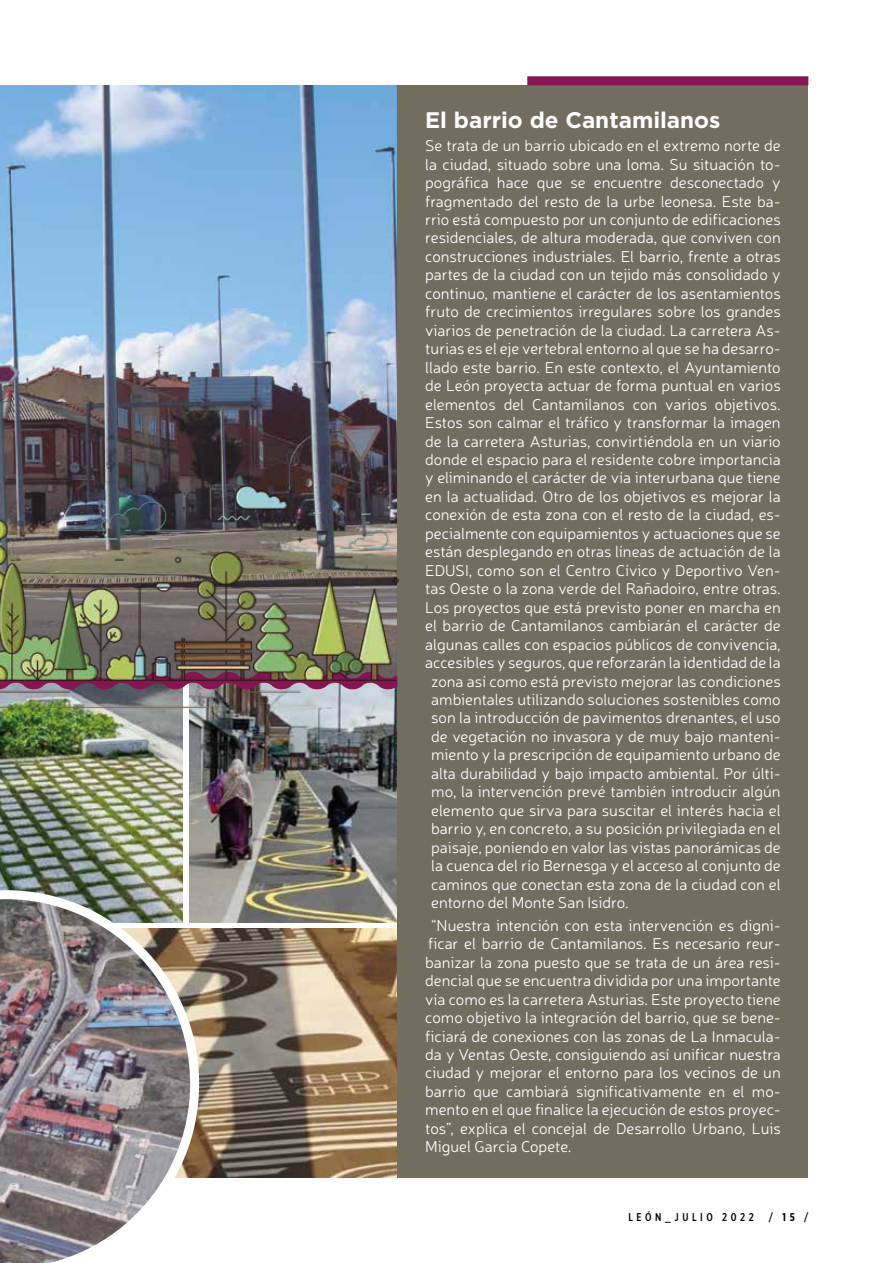
<style>
.page{position:relative;width:893px;height:1263px;background:#fff}
.page>*{position:absolute;margin:0;border:0;box-sizing:border-box;transform-origin:0 0}
.t1{font:700 22.5px "Gotham";color:#fff}
.t2{font:300 15.75px/18.5px "Neris";color:#fff;text-align:justify}
.t3{font:500 11.25px "Gotham X Narrow";letter-spacing:.32em;color:#000}
.s1{font-weight:700}
</style>
<div class="page">
<img style="left:0;top:733px;width:182px;height:157px">
<img style="left:199px;top:928px;width:198px;height:250px">
<img style="left:189px;top:733px;width:208px;height:190px">
<div style="left:397px;top:85px;width:410px;height:1093px;background:#736d60"></div>
<div style="left:527px;top:76px;width:281px;height:9px;background:#861553"></div>
<img style="left:0;top:85px;width:397px;height:374px">
<img style="left:0;top:459px;width:399px;height:274px">
<img style="left:0;top:890px;width:199px;height:373px">
<h1 class="t1" style="left:425px;top:106px;width:297px">El barrio de Cantamilanos</h1>
<p class="t2" style="left:425px;top:136px;width:357px">Se trata de un barrio ubicado en el extremo norte de</p>
<p class="t2" style="left:425px;top:154px;width:357px">la ciudad, situado sobre una loma. Su situación to-</p>
<p class="t2" style="left:425px;top:173px;width:357px">pográfica hace que se encuentre desconectado y</p>
<p class="t2" style="left:425px;top:191px;width:357px">fragmentado del resto de la urbe leonesa. Este ba-</p>
<p class="t2" style="left:425px;top:210px;width:357px">rrio está compuesto por un conjunto de edificaciones</p>
<p class="t2" style="left:425px;top:228px;width:357px">residenciales, de altura moderada, que conviven con</p>
<p class="t2" style="left:425px;top:247px;width:357px">construcciones industriales. El barrio, frente a otras</p>
<p class="t2" style="left:425px;top:265px;width:357px">partes de la ciudad con un tejido más consolidado y</p>
<p class="t2" style="left:425px;top:284px;width:357px">continuo, mantiene el carácter de los asentamientos</p>
<p class="t2" style="left:425px;top:302px;width:357px">fruto de crecimientos irregulares sobre los grandes</p>
<p class="t2" style="left:425px;top:320px;width:357px">viarios de penetración de la ciudad. La carretera As-</p>
<p class="t2" style="left:425px;top:339px;width:357px">turias es el eje vertebral entorno al que se ha desarro-</p>
<p class="t2" style="left:425px;top:357px;width:357px">llado este barrio. En este contexto, el Ayuntamiento</p>
<p class="t2" style="left:425px;top:376px;width:357px">de León proyecta actuar de forma puntual en varios</p>
<p class="t2" style="left:425px;top:394px;width:357px">elementos del Cantamilanos con varios objetivos.</p>
<p class="t2" style="left:425px;top:413px;width:357px">Estos son calmar el tráfico y transformar la imagen</p>
<p class="t2" style="left:425px;top:431px;width:357px">de la carretera Asturias, convirtiéndola en un viario</p>
<p class="t2" style="left:425px;top:450px;width:357px">donde el espacio para el residente cobre importancia</p>
<p class="t2" style="left:425px;top:468px;width:357px">y eliminando el carácter de vía interurbana que tiene</p>
<p class="t2" style="left:425px;top:487px;width:357px">en la actualidad. Otro de los objetivos es mejorar la</p>
<p class="t2" style="left:425px;top:505px;width:357px">conexión de esta zona con el resto de la ciudad, es-</p>
<p class="t2" style="left:425px;top:524px;width:357px">pecialmente con equipamientos y actuaciones que se</p>
<p class="t2" style="left:425px;top:542px;width:357px">están desplegando en otras líneas de actuación de la</p>
<p class="t2" style="left:425px;top:560px;width:357px">EDUSI, como son el Centro Cívico y Deportivo Ven-</p>
<p class="t2" style="left:425px;top:579px;width:357px">tas Oeste o la zona verde del Rañadoiro, entre otras.</p>
<p class="t2" style="left:425px;top:597px;width:357px">Los proyectos que está previsto poner en marcha en</p>
<p class="t2" style="left:425px;top:616px;width:357px">el barrio de Cantamilanos cambiarán el carácter de</p>
<p class="t2" style="left:425px;top:634px;width:357px">algunas calles con espacios públicos de convivencia,</p>
<p class="t2" style="left:425px;top:653px;width:357px">accesibles y seguros, que reforzarán la identidad de la</p>
<p class="t2" style="left:431px;top:671px;width:351px">zona así como está previsto mejorar las condiciones</p>
<p class="t2" style="left:431px;top:690px;width:351px">ambientales utilizando soluciones sostenibles como</p>
<p class="t2" style="left:431px;top:708px;width:351px">son la introducción de pavimentos drenantes, el uso</p>
<p class="t2" style="left:431px;top:727px;width:351px">de vegetación no invasora y de muy bajo manteni-</p>
<p class="t2" style="left:431px;top:745px;width:351px">miento y la prescripción de equipamiento urbano de</p>
<p class="t2" style="left:431px;top:763px;width:351px">alta durabilidad y bajo impacto ambiental. Por últi-</p>
<p class="t2" style="left:431px;top:782px;width:351px">mo, la intervención prevé también introducir algún</p>
<p class="t2" style="left:431px;top:800px;width:351px">elemento que sirva para suscitar el interés hacia el</p>
<p class="t2" style="left:431px;top:819px;width:351px">barrio y, en concreto, a su posición privilegiada en el</p>
<p class="t2" style="left:431px;top:837px;width:351px">paisaje, poniendo en valor las vistas panorámicas de</p>
<p class="t2" style="left:431px;top:856px;width:351px">la cuenca del río Bernesga y el acceso al conjunto de</p>
<p class="t2" style="left:431px;top:874px;width:351px">caminos que conectan esta zona de la ciudad con el</p>
<p class="t2" style="left:431px;top:893px;width:199px">entorno del Monte San Isidro.</p>
<p class="t2" style="left:425px;top:915px;width:357px;text-indent:6px">“Nuestra intención con esta intervención es digni&shy;ficar el barrio de Cantamilanos. Es necesario reur&shy;banizar la zona puesto que se trata de un área resi&shy;dencial que se encuentra dividida por una importante vía como es la carretera Asturias. Este proyecto tiene como objetivo la integración del barrio, que se bene&shy;ficiará de conexiones con las zonas de La Inmacula&shy;da y Ventas Oeste, consiguiendo así unificar nuestra ciudad y mejorar el entorno para los vecinos de un barrio que cambiará significativamente en el mo&shy;mento en el que finalice la ejecución de estos proyec&shy;tos”, explica el concejal de Desarrollo Urbano, Luis Miguel García Copete.</p>
<p class="t3" style="left:628px;top:1210px;width:127px">LEÓN_JULIO 2022</p>
<p class="t3" style="left:769px;top:1210px;width:41px">/ <span class="s1">1 5</span> /</p>
</div>
